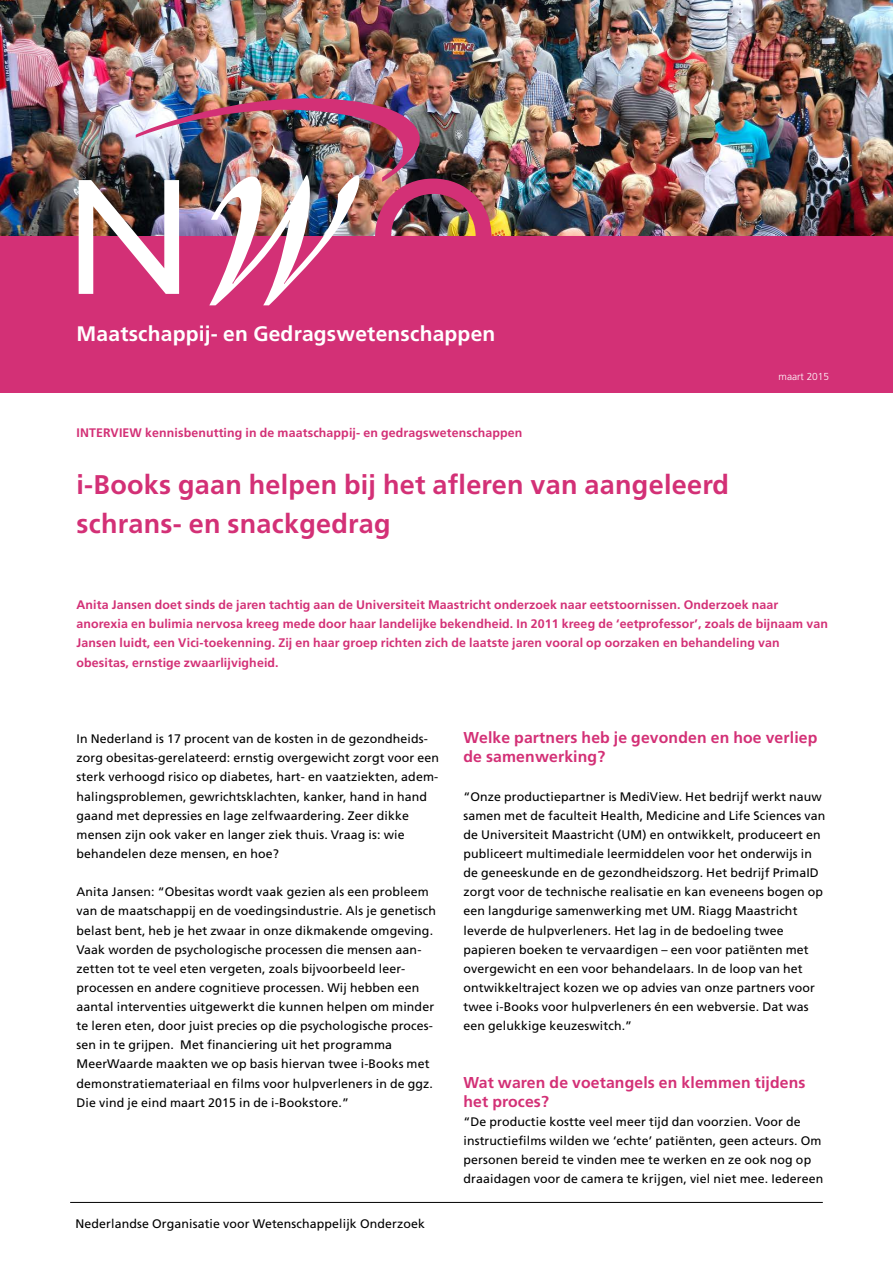
<style>
.page{position:relative;width:893px;height:1263px;background:#fff}
.page>*{position:absolute;margin:0;border:0;box-sizing:border-box;transform-origin:0 0}
.OMSLAG_titel{font:700 27px/39px "Frutiger LT Std";letter-spacing:.01em;color:#d33076}
.OMSLAG_platte_tekst{font:700 21px "Frutiger LT Std";letter-spacing:.01em;color:#fff}
._1_1__Tussenkop_1{font:700 15.75px/19.2px "Frutiger LT Std";letter-spacing:.01em;color:#d33076}
.OMSLAG_platte_tekst-2{font:12.3px/19.2px "Frutiger LT Std";letter-spacing:.01em;color:#000}
.OMSLAG_platte_tekst-3{font:700 12.3px/19.2px "Frutiger LT Std";letter-spacing:.01em;color:#d33076}
.OMSLAG_titel-2{font:700 12.3px "Frutiger LT Std";letter-spacing:.01em;color:#d33076}
.BASIS_platte_tekst{font:12.3px "Frutiger LT Std";letter-spacing:.01em;color:#000}
.t1{font:300 10.2px "Frutiger LT Std";color:#fff}
</style>
<div class="page">
<img style="left:0;top:0;width:893px;height:236px">
<div style="left:0;top:236px;width:893px;height:157px;background:#d33076"></div>
<img style="left:79px;top:84px;width:413px;height:221px">
<hr style="left:70px;top:1202px;width:753px;height:1px;background:#000">
<p class="OMSLAG_platte_tekst" style="left:77px;top:322px;width:420px">Maatschappij- en Gedragswetenschappen</p>
<p class="OMSLAG_titel-2" style="left:77px;top:425px;width:447px">INTERVIEW kennisbenutting in de maatschappij- en gedragswetenschappen</p>
<p class="OMSLAG_titel" style="left:77px;top:466px;width:654px">i-Books gaan helpen bij het afleren van aangeleerd schrans- en snackgedrag</p>
<p class="t1" style="left:778px;top:370px;width:52px">maart 2015</p>
<p class="OMSLAG_platte_tekst-3" style="left:77px;top:595px;width:753px">Anita Jansen doet sinds de jaren tachtig aan de Universiteit Maastricht onderzoek naar eetstoornissen. Onderzoek naar anorexia en bulimia nervosa kreeg mede door haar landelijke bekendheid. In 2011 kreeg de ‘eetprofessor’, zoals de bijnaam van Jansen luidt, een Vici-toekenning. Zij en haar groep richten zich de laatste jaren vooral op oorzaken en behandeling van obesitas, ernstige zwaarlijvigheid.</p>
<p class="OMSLAG_platte_tekst-2" style="left:77px;top:729px;width:364px">In Nederland is 17 procent van de kosten in de gezondheids&shy;zorg obesitas-gerelateerd: ernstig overgewicht zorgt voor een sterk verhoogd risico op diabetes, hart- en vaatziekten, adem&shy;halingsproblemen, gewrichtsklachten, kanker, hand in hand gaand met depressies en lage zelfwaardering. Zeer dikke mensen zijn ook vaker en langer ziek thuis. Vraag is: wie behandelen deze mensen, en hoe?</p>
<p class="OMSLAG_platte_tekst-2" style="left:77px;top:882px;width:361px">Anita Jansen: “Obesitas wordt vaak gezien als een probleem van de maatschappij en de voedingsindustrie. Als je genetisch belast bent, heb je het zwaar in onze dikmakende omgeving.<br>Vaak worden de psychologische processen die mensen aan&shy;zetten tot te veel eten vergeten, zoals bijvoorbeeld leer&shy;processen en andere cognitieve processen. Wij hebben een aantal interventies uitgewerkt die kunnen helpen om minder te leren eten, door juist precies op die psychologische proces&shy;sen in te grijpen. Met financiering uit het programma MeerWaarde maakten we op basis hiervan twee i-Books met demonstratiemateriaal en films voor hulpverleners in de ggz.<br>Die vind je eind maart 2015 in de i-Bookstore.”</p>
<p class="BASIS_platte_tekst" style="left:75px;top:1216px;width:351px">Nederlandse Organisatie voor Wetenschappelijk Onderzoek</p>
<p class="_1_1__Tussenkop_1" style="left:463px;top:728px;width:355px">Welke partners heb je gevonden en hoe verliep de samenwerking?</p>
<p class="OMSLAG_platte_tekst-2" style="left:463px;top:787px;width:363px">“Onze productiepartner is MediView. Het bedrijf werkt nauw samen met de faculteit Health, Medicine and Life Sciences van de Universiteit Maastricht (UM) en ontwikkelt, produceert en publiceert multimediale leermiddelen voor het onderwijs in de geneeskunde en de gezondheidszorg. Het bedrijf PrimaID zorgt voor de technische realisatie en kan eveneens bogen op een langdurige samenwerking met UM. Riagg Maastricht leverde de hulpverleners. Het lag in de bedoeling twee papieren boeken te vervaardigen – een voor patiënten met overgewicht en een voor behandelaars. In de loop van het ontwikkeltraject kozen we op advies van onze partners voor twee i-Books voor hulpverleners én een webversie. Dat was een gelukkige keuzeswitch.”</p>
<p class="_1_1__Tussenkop_1" style="left:463px;top:1072px;width:344px">Wat waren de voetangels en klemmen tijdens het proces?</p>
<p class="OMSLAG_platte_tekst-2" style="left:463px;top:1112px;width:361px">“De productie kostte veel meer tijd dan voorzien. Voor de instructiefilms wilden we ‘echte’ patiënten, geen acteurs. Om personen bereid te vinden mee te werken en ze ook nog op draaidagen voor de camera te krijgen, viel niet mee. Iedereen</p>
</div>
